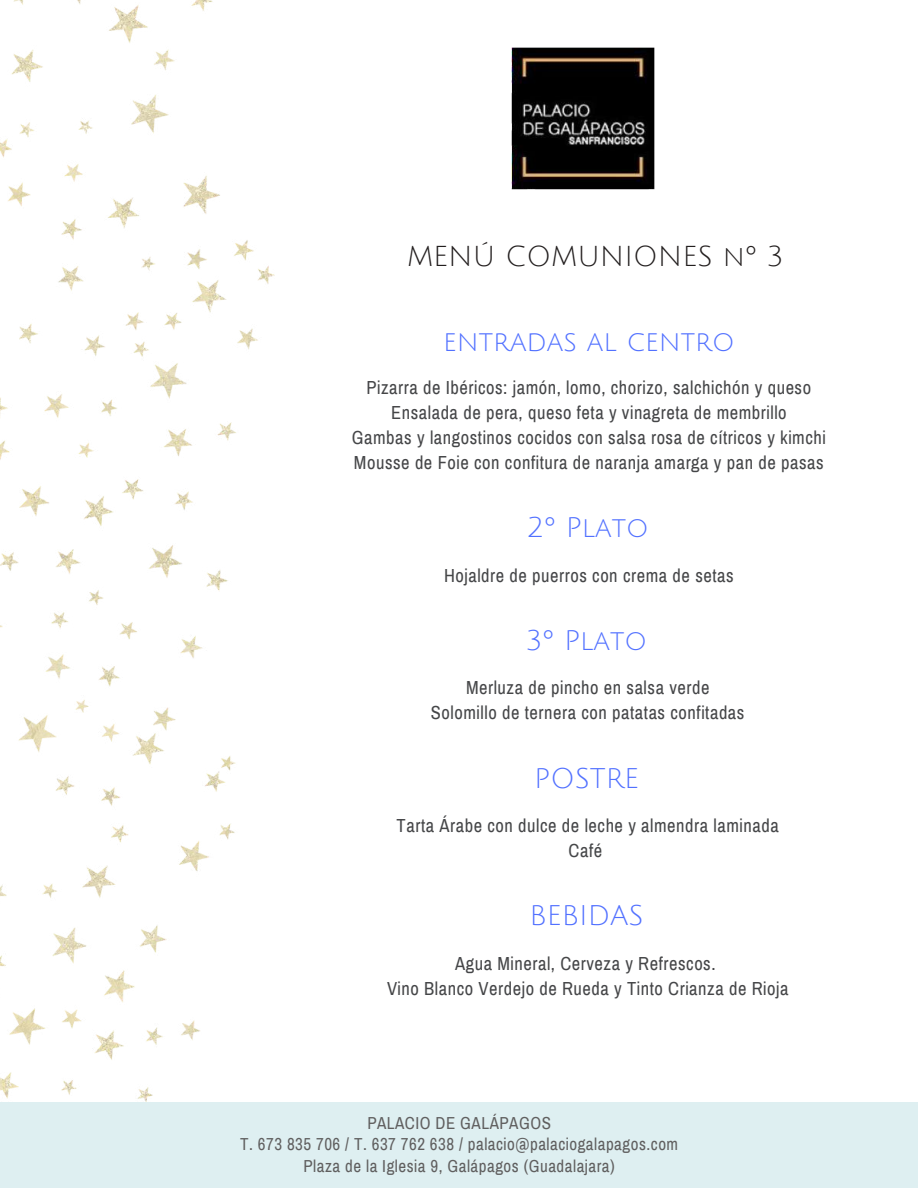
<style>
.page{position:relative;width:918px;height:1188px;background:#fff}
.page>*{position:absolute;margin:0;border:0;box-sizing:border-box;transform-origin:0 0}
.t1{font:28.05px "Julius Sans One";color:#231f1f}
.t2{font:27.75px "Julius Sans One";color:#5271ff}
.t3{font:18.45px/24.8px "Archivo Narrow";letter-spacing:.03em;color:#454648;text-align:center}
.t4{font:16.95px/21.3px "Archivo Narrow";letter-spacing:.03em;color:#605f5f;text-align:center}
</style>
<div class="page">
<img style="left:512px;top:47px;width:142px;height:143px">
<img style="left:0;top:0;width:274px;height:1102px">
<div style="left:0;top:1102px;width:918px;height:86px;background:#deeff1"></div>
<h1 class="t1" style="left:407px;top:242px;width:378px">MENÚ COMUNIONES nº 3</h1>
<h2 class="t2" style="left:443px;top:327px;width:293px">entradas al centro</h2>
<p class="t3" style="left:352px;top:376px;width:476px">Pizarra de Ibéricos: jamón, lomo, chorizo, salchichón y queso Ensalada de pera, queso feta y vinagreta de membrillo<br>Gambas y langostinos cocidos con salsa rosa de cítricos y kimchi Mousse de Foie con confitura de naranja amarga y pan de pasas</p>
<h2 class="t2" style="left:527px;top:513px;width:123px">2º Plato</h2>
<p class="t3" style="left:444px;top:563px;width:291px">Hojaldre de puerros con crema de setas</p>
<h2 class="t2" style="left:526px;top:626px;width:122px">3º Plato</h2>
<p class="t3" style="left:431px;top:676px;width:315px">Merluza de pincho en salsa verde<br>Solomillo de ternera con patatas confitadas</p>
<h2 class="t2" style="left:534px;top:764px;width:106px">POSTRE</h2>
<p class="t3" style="left:397px;top:814px;width:384px">Tarta Árabe con dulce de leche y almendra laminada<br>Café</p>
<h2 class="t2" style="left:529px;top:901px;width:116px">BEBIDAS</h2>
<p class="t3" style="left:387px;top:951px;width:403px">Agua Mineral, Cerveza y Refrescos.<br>Vino Blanco Verdejo de Rueda y Tinto Crianza de Rioja</p>
<p class="t4" style="left:240px;top:1112px;width:440px">PALACIO DE GALÁPAGOS<br>T. 673 835 706 / T. 637 762 638 / palacio@palaciogalapagos.com<br>Plaza de la Iglesia 9, Galápagos (Guadalajara)</p>
</div>
